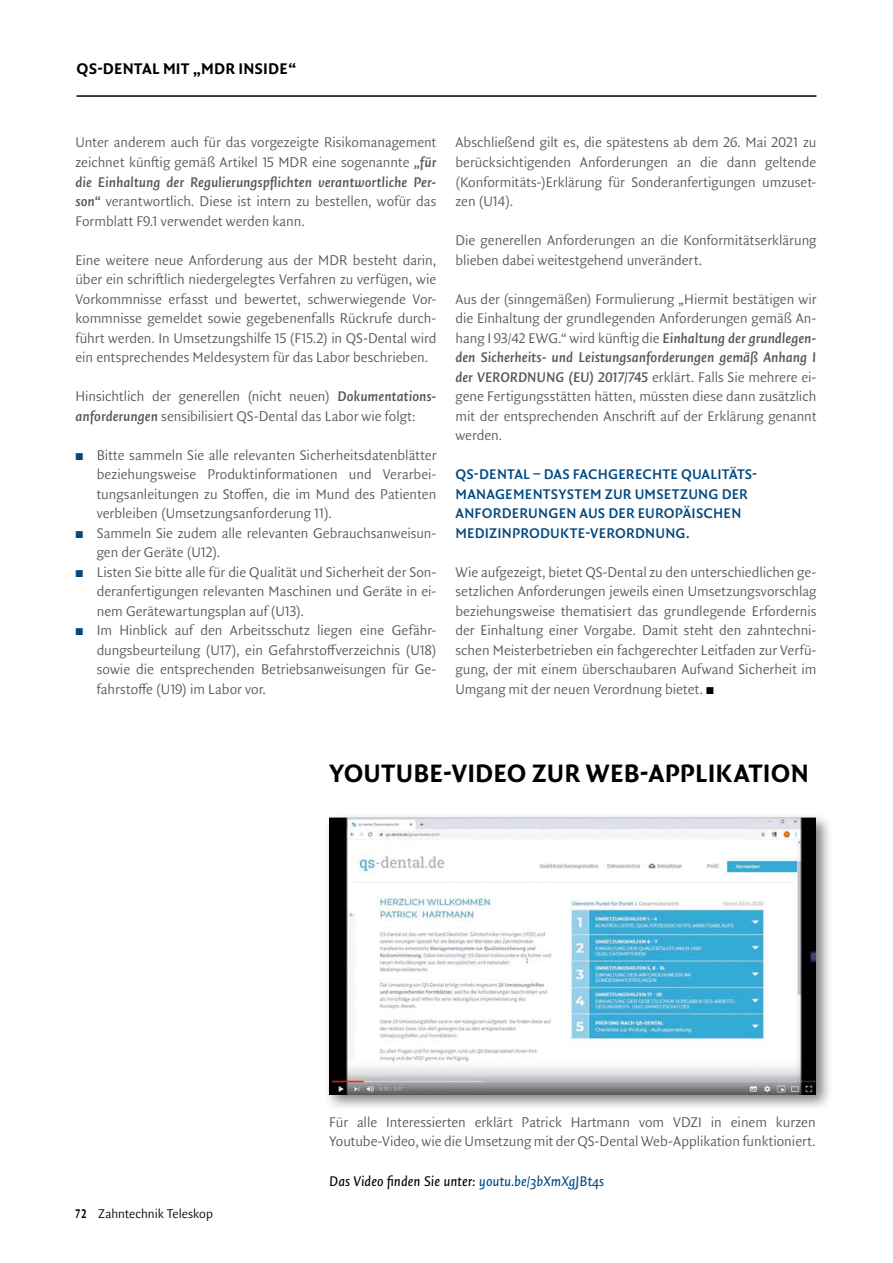
<style>
.page{position:relative;width:893px;height:1263px;background:#fff}
.page>*{position:absolute;margin:0;border:0;box-sizing:border-box;transform-origin:0 0}
.t1{font:27px "Quadraat Sans OT Bld";letter-spacing:.005em;color:#000}
.t2{font:16.5px "Quadraat Sans OT Bld";letter-spacing:.01em;color:#000}
.t3{font:300 15px/19.5px "Quadraat Sans OT";color:#575756;text-align:justify}
.t4{font:600 15px/19.5px "Quadraat Sans OT";letter-spacing:.01em;color:#004981}
.t5{font:italic 15px "Quadraat Sans OT";color:#000}
.t6{font:300 13.5px "Quadraat Sans OT";color:#000}
.s1{font-weight:600;font-style:italic}
.s2{font-weight:400;font-style:italic;color:#004981}
.s3{color:#000}
.s4{font-family:"Quadraat Sans OT Bld";font-weight:400}
.s5{color:#004981}
</style>
<div class="page">
<hr style="left:77px;top:95px;width:739px;height:2px;background:#000">
<div style="left:324px;top:813px;width:509px;height:298px;background:#575756;opacity:.75"></div>
<img style="left:329px;top:818px;width:487px;height:276px">
<p class="t2" style="left:77px;top:57px;width:221px">QS-DENTAL MIT „MDR INSIDE“</p>
<p class="t3" style="left:75px;top:133px;width:362px">Unter anderem auch für das vorgezeigte Risikomanagement zeichnet künftig gemäß Artikel 15 MDR eine sogenannte <span class="s1">„für die Einhaltung der Regulierungspflichten verantwortliche Per&shy;son“</span> verantwortlich. Diese ist intern zu bestellen, wofür das Formblatt F9.1 verwendet werden kann.</p>
<p class="t3" style="left:75px;top:250px;width:362px">Eine weitere neue Anforderung aus der MDR besteht darin, über ein schriftlich niedergelegtes Verfahren zu verfügen, wie Vorkommnisse erfasst und bewertet, schwerwiegende Vor&shy;kommnisse gemeldet sowie gegebenenfalls Rückrufe durch&shy;führt werden. In Umsetzungshilfe 15 (F15.2) in QS-Dental wird ein entsprechendes Meldesystem für das Labor beschrieben.</p>
<p class="t3" style="left:75px;top:386px;width:362px">Hinsichtlich der generellen (nicht neuen) <span class="s1">Dokumentations&shy;anforderungen</span> sensibilisiert QS-Dental das Labor wie folgt:</p>
<p class="t3" style="left:75px;top:445px;width:362px"><span class="s2">◼</span> Bitte sammeln Sie alle relevanten Sicherheitsdatenblätter</p>
<p class="t3" style="left:97px;top:464px;width:341px">beziehungsweise Produktinformationen und Verarbei-</p>
<p class="t3" style="left:97px;top:484px;width:341px">tungsanleitungen zu Stoffen, die im Mund des Patienten</p>
<p class="t3" style="left:97px;top:503px;width:237px">verbleiben (Umsetzungsanforderung 11).</p>
<p class="t3" style="left:75px;top:523px;width:362px"><span class="s2">◼</span> Sammeln Sie zudem alle relevanten Gebrauchsanweisun-</p>
<p class="t3" style="left:97px;top:542px;width:125px">gen der Geräte (U12).</p>
<p class="t3" style="left:75px;top:562px;width:362px"><span class="s2">◼</span> Listen Sie bitte alle für die Qualität und Sicherheit der Son-</p>
<p class="t3" style="left:97px;top:581px;width:341px">deranfertigungen relevanten Maschinen und Geräte in ei-</p>
<p class="t3" style="left:97px;top:601px;width:209px">nem Gerätewartungsplan auf (U13).</p>
<p class="t3" style="left:75px;top:620px;width:362px"><span class="s2">◼</span> Im Hinblick auf den Arbeitsschutz liegen eine Gefähr-</p>
<p class="t3" style="left:97px;top:640px;width:341px">dungsbeurteilung (U17), ein Gefahrstoffverzeichnis (U18)</p>
<p class="t3" style="left:97px;top:659px;width:341px">sowie die entsprechenden Betriebsanweisungen für Ge-</p>
<p class="t3" style="left:97px;top:679px;width:171px">fahrstoffe (U19) im Labor vor.</p>
<p class="t3" style="left:455px;top:133px;width:362px">Abschließend gilt es, die spätestens ab dem 26. Mai 2021 zu berücksichtigenden Anforderungen an die dann geltende (Konformitäts-)Erklärung für Sonderanfertigungen umzuset&shy;zen (U14).</p>
<p class="t3" style="left:455px;top:230px;width:362px">Die generellen Anforderungen an die Konformitätserklärung blieben dabei weitestgehend unverändert.</p>
<p class="t3" style="left:455px;top:289px;width:362px">Aus der (sinngemäßen) Formulierung „Hiermit bestätigen wir die Einhaltung der grundlegenden Anforderungen gemäß An&shy;hang I 93/42 EWG.“ wird künftig die <span class="s1">Einhaltung der grundlegen&shy;den Sicherheits- und Leistungsanforderungen gemäß Anhang I der VERORDNUNG (EU) 2017/745</span> erklärt. Falls Sie mehrere ei&shy;gene Fertigungsstätten hätten, müssten diese dann zusätzlich mit der entsprechenden Anschrift auf der Erklärung genannt werden.</p>
<p class="t4" style="left:456px;top:464px;width:303px">QS-DENTAL – DAS FACHGERECHTE QUALITÄTS-MANAGEMENTSYSTEM ZUR UMSETZUNG DER ANFORDERUNGEN AUS DER EUROPÄISCHEN MEDIZINPRODUKTE-VERORDNUNG.</p>
<p class="t3" style="left:455px;top:562px;width:362px">Wie aufgezeigt, bietet QS-Dental zu den unterschiedlichen ge&shy;setzlichen Anforderungen jeweils einen Umsetzungsvorschlag beziehungsweise thematisiert das grundlegende Erfordernis der Einhaltung einer Vorgabe. Damit steht den zahntechni&shy;schen Meisterbetrieben ein fachgerechter Leitfaden zur Verfü&shy;gung, der mit einem überschaubaren Aufwand Sicherheit im Umgang mit der neuen Verordnung bietet. <span class="s3">◼</span></p>
<h1 class="t1" style="left:329px;top:754px;width:481px">YOUTUBE-VIDEO ZUR WEB-APPLIKATION</h1>
<p class="t6" style="left:75px;top:1204px;width:139px"><span class="s4">72</span> Zahntechnik Teleskop</p>
<p class="t3" style="left:329px;top:1112px;width:488px">Für alle Interessierten erklärt Patrick Hartmann vom VDZI in einem kurzen<br>Youtube-Video, wie die Umsetzung mit der QS-Dental Web-Applikation funktioniert.</p>
<p class="t5" style="left:329px;top:1170px;width:276px">Das Video finden Sie unter: <span class="s5">youtu.be/3bXmXgJBt4s</span></p>
</div>
